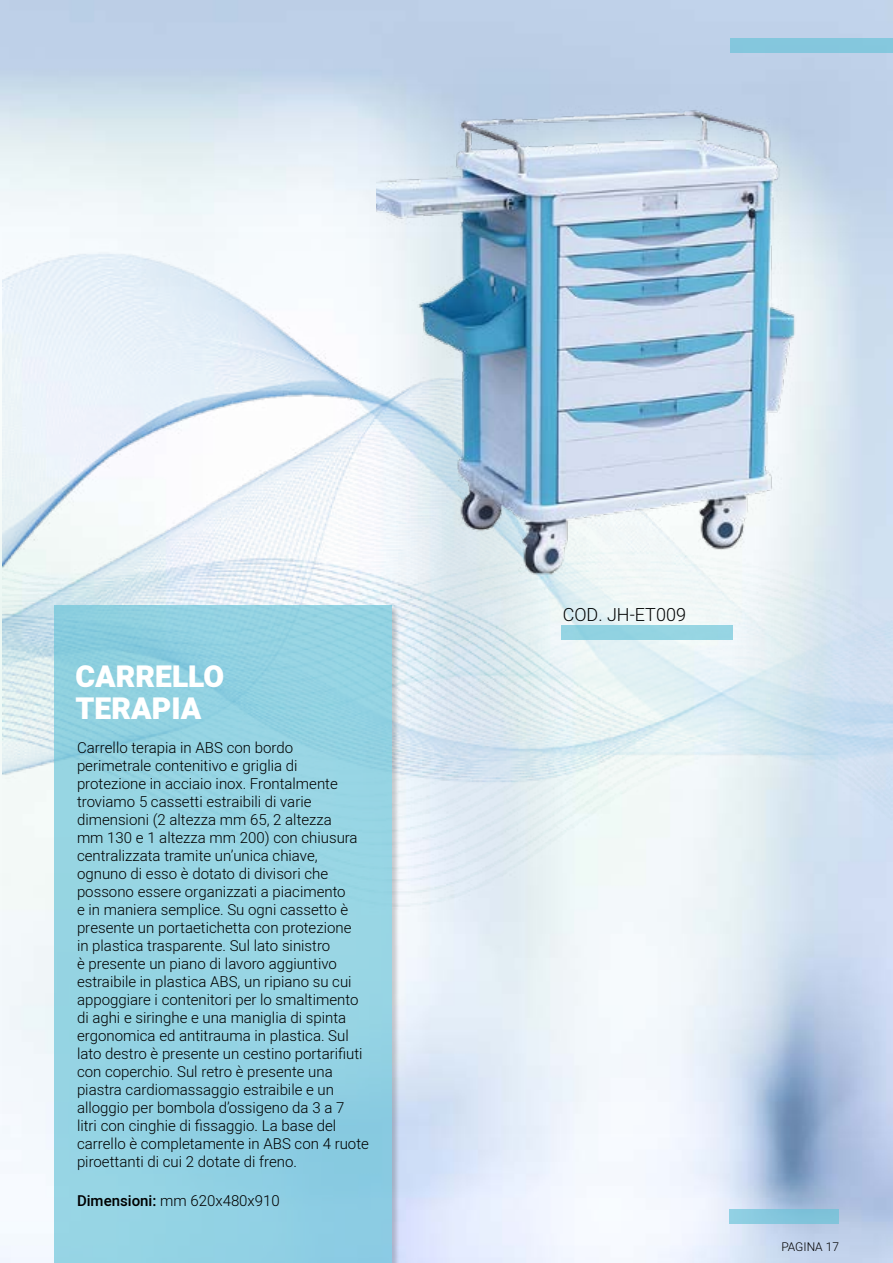
<style>
.page{position:relative;width:893px;height:1263px;background:#fff}
.page>*{position:absolute;margin:0;border:0;box-sizing:border-box;transform-origin:0 0}
.t1{font:900 30px/31.5px "Heebo";color:#fff}
.t2{font:300 18px "Heebo";color:#000101}
.t3{font:300 15px/18px "Heebo";color:#000}
.t4{font:300 12px "Heebo";color:#000}
.s1{font-weight:500}
</style>
<div class="page">
<img style="left:0;top:0;width:893px;height:1263px">
<img style="left:3px;top:232px;width:890px;height:902px">
<img style="left:0;top:119px;width:1px;height:970px">
<svg style="left:730px;top:1209px;width:109px;height:15px;background:#84c6dc"></svg>
<div style="left:730px;top:38px;width:163px;height:15px;background:#84c7dd"></div>
<img style="left:376px;top:84px;width:425px;height:519px">
<div style="left:54px;top:605px;width:345px;height:658px;background:#000;opacity:.3"></div>
<div style="left:54px;top:604px;width:337px;height:659px;background:#95d4e3"></div>
<div style="left:561px;top:626px;width:172px;height:14px;background:#95d4e2"></div>
<h1 class="t1" style="left:76px;top:662px;width:150px">CARRELLO<br>TERAPIA</h1>
<p class="t3" style="left:77px;top:738px;width:293px">Carrello terapia in ABS con bordo perimetrale contenitivo e griglia di protezione in acciaio inox. Frontalmente troviamo 5 cassetti estraibili di varie dimensioni (2 altezza mm 65, 2 altezza<br>mm 130 e 1 altezza mm 200) con chiusura centralizzata tramite un’unica chiave, ognuno di esso è dotato di divisori che possono essere organizzati a piacimento<br>e in maniera semplice. Su ogni cassetto è presente un portaetichetta con protezione<br>in plastica trasparente. Sul lato sinistro<br>è presente un piano di lavoro aggiuntivo estraibile in plastica ABS, un ripiano su cui appoggiare i contenitori per lo smaltimento di aghi e siringhe e una maniglia di spinta ergonomica ed antitrauma in plastica. Sul lato destro è presente un cestino portarifiuti con coperchio. Sul retro è presente una piastra cardiomassaggio estraibile e un alloggio per bombola d’ossigeno da 3 a 7<br>litri con cinghie di fissaggio. La base del carrello è completamente in ABS con 4 ruote piroettanti di cui 2 dotate di freno.</p>
<p class="t3" style="left:77px;top:1192px;width:204px"><span class="s1">Dimensioni:</span> mm 620x480x910</p>
<p class="t2" style="left:563px;top:602px;width:125px">COD. JH-ET009</p>
<p class="t4" style="left:781px;top:1238px;width:59px">PAGINA 17</p>
</div>
